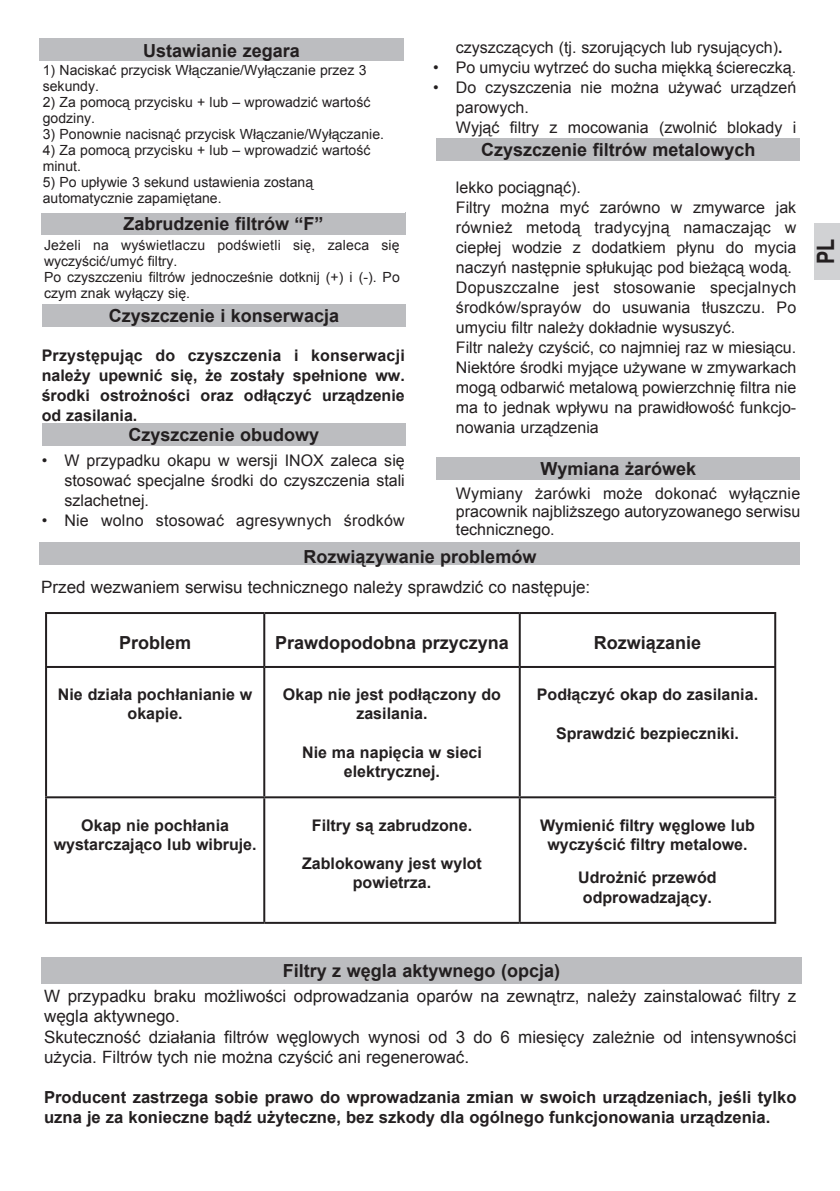
<style>
.page{position:relative;width:840px;height:1191px;background:#fff}
.page>*{position:absolute;margin:0;border:0;box-sizing:border-box;transform-origin:0 0}
.t1{font:700 condensed 24px "Helvetica";color:#231f20}
.t2{font:700 18px "Arial";color:#231f20}
.t3{font:17px/20.4px "Arial";color:#231f20}
.t4{font:700 16.6px/20px "Arial";color:#231f20}
.t5{font:16px/20px "Arial";color:#231f20;text-align:justify}
.t6{font:700 16px/19.2px "Arial";color:#231f20;text-align:center}
.t7{font:14px/16px "Arial";color:#231f20}
.s1{font-weight:700}
.s2{color:#fff}
</style>
<div class="page">
<div style="left:814px;top:223px;width:25px;height:57px;background:#d1d2d4"></div>
<div style="left:40px;top:542px;width:759px;height:23px;background:#bcbdc0"></div>
<div style="left:41px;top:957px;width:760px;height:26px;background:#bcbdc0"></div>
<svg style="left:47px;top:614px;width:726px;height:308px"></svg>
<hr style="left:45px;top:612px;width:219px;height:2px;background:#231f20">
<hr style="left:45px;top:614px;width:2px;height:52px;background:#231f20">
<hr style="left:264px;top:612px;width:255px;height:2px;background:#231f20">
<hr style="left:263px;top:614px;width:2px;height:52px;background:#231f20">
<hr style="left:519px;top:612px;width:256px;height:2px;background:#231f20">
<hr style="left:518px;top:614px;width:2px;height:52px;background:#231f20">
<hr style="left:773px;top:614px;width:2px;height:52px;background:#231f20">
<hr style="left:45px;top:666px;width:219px;height:2px;background:#231f20">
<hr style="left:45px;top:668px;width:2px;height:128px;background:#231f20">
<hr style="left:264px;top:666px;width:255px;height:2px;background:#231f20">
<hr style="left:263px;top:668px;width:2px;height:128px;background:#231f20">
<hr style="left:519px;top:666px;width:256px;height:2px;background:#231f20">
<hr style="left:518px;top:668px;width:2px;height:128px;background:#231f20">
<hr style="left:773px;top:668px;width:2px;height:128px;background:#231f20">
<hr style="left:45px;top:796px;width:219px;height:2px;background:#231f20">
<hr style="left:45px;top:798px;width:2px;height:124px;background:#231f20">
<hr style="left:264px;top:796px;width:255px;height:2px;background:#231f20">
<hr style="left:263px;top:798px;width:2px;height:124px;background:#231f20">
<hr style="left:519px;top:796px;width:256px;height:2px;background:#231f20">
<hr style="left:518px;top:798px;width:2px;height:124px;background:#231f20">
<hr style="left:773px;top:798px;width:2px;height:124px;background:#231f20">
<hr style="left:45px;top:922px;width:219px;height:2px;background:#231f20">
<hr style="left:264px;top:922px;width:255px;height:2px;background:#231f20">
<hr style="left:519px;top:922px;width:256px;height:2px;background:#231f20">
<div style="left:42px;top:423px;width:363px;height:22px;background:#bcbdc0"></div>
<div style="left:436px;top:457px;width:363px;height:22px;background:#bcbdc0"></div>
<div style="left:41px;top:212px;width:364px;height:23px;background:#bcbdc0"></div>
<div style="left:436px;top:138px;width:363px;height:22px;background:#bcbdc0"></div>
<div style="left:42px;top:304px;width:363px;height:22px;background:#bcbdc0"></div>
<div style="left:39px;top:39px;width:364px;height:22px;background:#bcbdc0"></div>
<p class="t2" style="left:143px;top:38px;width:158px">Ustawianie zegara</p>
<p class="t7" style="left:43px;top:63px;width:325px">1) Naciskać przycisk Włączanie/Wyłączanie przez 3 sekundy.</p>
<p class="t7" style="left:43px;top:95px;width:329px">2) Za pomocą przycisku + lub – wprowadzić wartość godziny.</p>
<p class="t7" style="left:43px;top:127px;width:342px">3) Ponownie nacisnąć przycisk Włączanie/Wyłączanie.</p>
<p class="t7" style="left:43px;top:143px;width:329px">4) Za pomocą przycisku + lub – wprowadzić wartość minut.</p>
<p class="t7" style="left:43px;top:175px;width:272px">5) Po upływie 3 sekund ustawienia zostaną automatycznie zapamiętane.</p>
<p class="t2" style="left:123px;top:212px;width:201px">Zabrudzenie filtrów “F”</p>
<p class="t7" style="left:44px;top:237px;width:357px">Jeżeli na wyświetlaczu podświetli się, zaleca się wyczyścić/umyć filtry.<br>Po czyszczeniu filtrów jednocześnie dotknij (+) i (-). Po czym znak wyłączy się.</p>
<p class="t2" style="left:109px;top:303px;width:232px">Czyszczenie i konserwacja</p>
<p class="t6" style="left:42px;top:345px;width:364px;line-height:20px;text-align:justify">Przystępując do czyszczenia i konserwacji należy upewnić się, że zostały spełnione ww. środki ostrożności oraz odłączyć urządzenie od zasilania.</p>
<p class="t5" style="left:64px;top:451px;width:341px;text-indent:-23px">• W przypadku okapu w wersji INOX zaleca się stosować specjalne środki do czyszczenia stali szlachetnej.</p>
<p class="t5" style="left:42px;top:511px;width:364px">• Nie wolno stosować agresywnych środków</p>
<p class="t2" style="left:128px;top:422px;width:192px">Czyszczenie obudowy</p>
<p class="t5" style="left:455px;top:38px;width:328px">czyszczących (tj. szorujących lub rysujących)<span class="s1">.</span></p>
<p class="t5" style="left:433px;top:58px;width:364px">• Po umyciu wytrzeć do sucha miękką ściereczką.</p>
<p class="t5" style="left:455px;top:78px;width:342px;text-align:left;text-indent:-23px">• Do czyszczenia nie można używać urządzeń parowych.<br>Wyjąć filtry z mocowania (zwolnić blokady i</p>
<p class="t2" style="left:481px;top:137px;width:276px">Czyszczenie filtrów metalowych</p>
<p class="t5" style="left:455px;top:178px;width:126px">lekko pociągnąć).</p>
<p class="t5" style="left:455px;top:198px;width:341px;text-indent:-23px"><span class="s2">•</span> Filtry można myć zarówno w zmywarce jak również metodą tradycyjną namaczając w ciepłej wodzie z dodatkiem płynu do mycia naczyń następnie spłukując pod bieżącą wodą.</p>
<p class="t5" style="left:455px;top:278px;width:342px;text-indent:-23px"><span class="s2">•</span> Dopuszczalne jest stosowanie specjalnych środków/sprayów do usuwania tłuszczu. Po umyciu filtr należy dokładnie wysuszyć.</p>
<p class="t5" style="left:433px;top:338px;width:364px"><span class="s2">•</span> Filtr należy czyścić, co najmniej raz w miesiącu.</p>
<p class="t5" style="left:455px;top:358px;width:341px;text-indent:-23px"><span class="s2">•</span> Niektóre środki myjące używane w zmywarkach mogą odbarwić metalową powierzchnię filtra nie ma to jednak wpływu na prawidłowość funkcjo&shy;nowania urządzenia</p>
<p class="t2" style="left:540px;top:456px;width:157px">Wymiana żarówek</p>
<p class="t5" style="left:455px;top:484px;width:345px;line-height:18px">Wymiany żarówki może dokonać wyłącznie pracownik najbliższego autoryzowanego serwisu technicznego.</p>
<p class="t2" style="left:303px;top:545px;width:234px">Rozwiązywanie problemów</p>
<p class="t3" style="left:41px;top:577px;width:550px">Przed wezwaniem serwisu technicznego należy sprawdzić co następuje:</p>
<p class="t2" style="left:119px;top:630px;width:74px">Problem</p>
<p class="t2" style="left:275px;top:630px;width:235px">Prawdopodobna przyczyna</p>
<p class="t2" style="left:593px;top:630px;width:109px">Rozwiązanie</p>
<p class="t6" style="left:58px;top:685px;width:196px">Nie działa pochłanianie w okapie.</p>
<p class="t6" style="left:283px;top:685px;width:219px">Okap nie jest podłączony do zasilania.</p>
<p class="t6" style="left:302px;top:743px;width:181px">Nie ma napięcia w sieci elektrycznej.</p>
<p class="t6" style="left:536px;top:685px;width:222px">Podłączyć okap do zasilania.</p>
<p class="t6" style="left:555px;top:724px;width:184px">Sprawdzić bezpieczniki.</p>
<p class="t6" style="left:54px;top:816px;width:204px">Okap nie pochłania wystarczająco lub wibruje.</p>
<p class="t6" style="left:312px;top:816px;width:162px">Filtry są zabrudzone.</p>
<p class="t6" style="left:302px;top:854px;width:181px">Zablokowany jest wylot powietrza.</p>
<p class="t6" style="left:539px;top:816px;width:216px">Wymienić filtry węglowe lub wyczyścić filtry metalowe.</p>
<p class="t6" style="left:578px;top:868px;width:140px;text-align:left">Udrożnić przewód odprowadzający.</p>
<h1 class="t1" style="left:810px;top:264px;width:27px;rotate:-90deg">PL</h1>
<p class="t2" style="left:282px;top:958px;width:279px">Filtry z węgla aktywnego (opcja)</p>
<p class="t3" style="left:44px;top:985px;width:753px">W przypadku braku możliwości odprowadzania oparów na zewnątrz, należy zainstalować filtry z węgla aktywnego.<br>Skuteczność działania filtrów węglowych wynosi od 3 do 6 miesięcy zależnie od intensywności użycia. Filtrów tych nie można czyścić ani regenerować.</p>
<p class="t4" style="left:44px;top:1087px;width:753px">Producent zastrzega sobie prawo do wprowadzania zmian w swoich urządzeniach, jeśli tylko uzna je za konieczne bądź użyteczne, bez szkody dla ogólnego funkcjonowania urządzenia.</p>
</div>
